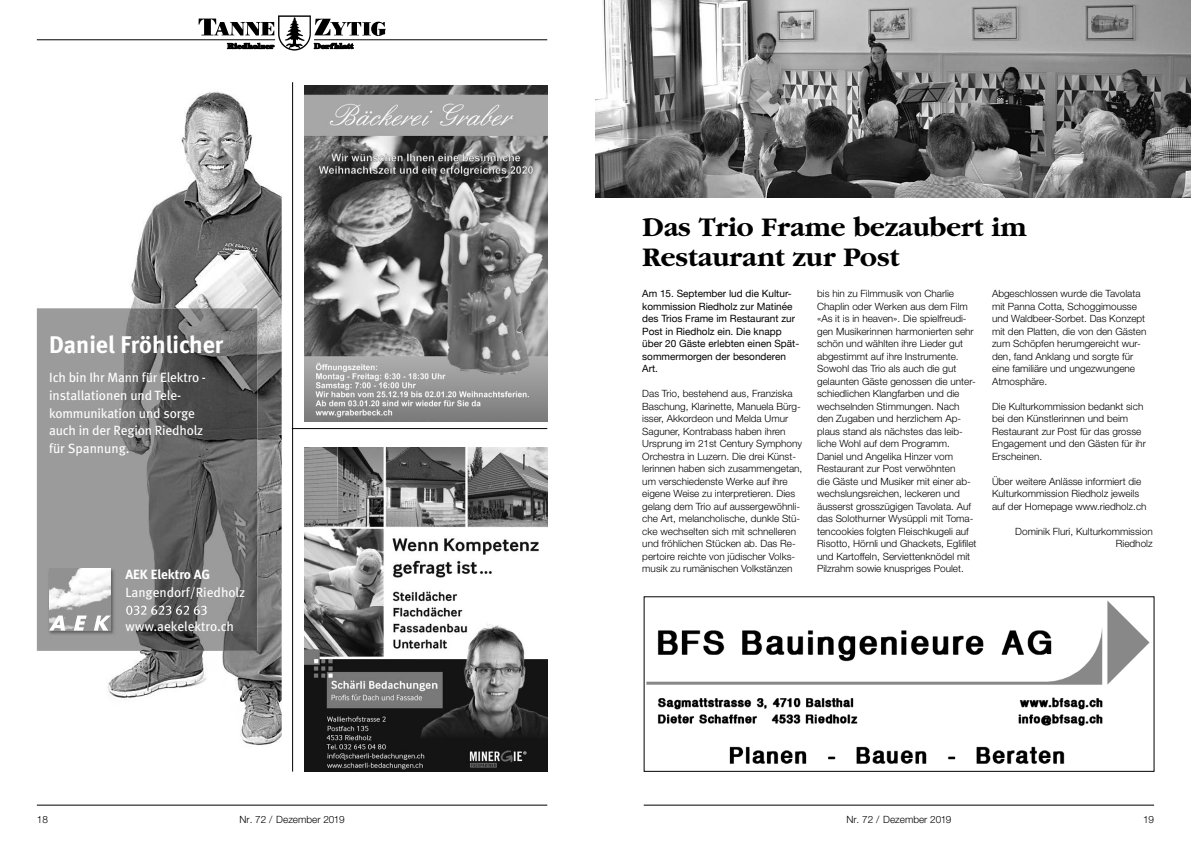
<style>
.page{position:relative;width:1191px;height:842px;background:#fff}
.page>*{position:absolute;margin:0;border:0;box-sizing:border-box;transform-origin:0 0}
.t1{font:700 28px/30px "Garamond";color:#000}
.t2{font:700 24.1px "Meta";color:#fff}
.t3{font:13.4px/17.8px "Meta";letter-spacing:-.01em;color:#fff}
.t4{font:700 13.4px "Meta";color:#fff}
.t5{font:300 10px/12.5px "Helvetica Neue";color:#000}
.t6{font:10px/12.5px "Helvetica Neue";color:#000}
</style>
<div class="page">
<svg style="left:198px;top:15px;width:188px;height:36px"></svg>
<hr style="left:37px;top:40px;width:238px;height:1px;background:#000">
<hr style="left:314px;top:40px;width:233px;height:1px;background:#000">
<hr style="left:37px;top:805px;width:510px;height:1px;background:#000">
<hr style="left:643px;top:805px;width:511px;height:1px;background:#000">
<img style="left:595px;top:0;width:596px;height:197px">
<img style="left:304px;top:448px;width:243px;height:324px">
<img style="left:304px;top:86px;width:243px;height:335px">
<hr style="left:292px;top:428px;width:255px;height:1px;background:#000">
<hr style="left:292px;top:82px;width:1px;height:690px;background:#000">
<img style="left:107px;top:91px;width:175px;height:655px">
<img style="left:37px;top:308px;width:220px;height:343px">
<img style="left:48px;top:567px;width:68px;height:68px">
<svg style="left:126px;top:605px;width:81px;height:10px"></svg>
<img style="left:49px;top:569px;width:62px;height:61px">
<svg style="left:49px;top:615px;width:16px;height:15px"></svg>
<svg style="left:74px;top:615px;width:13px;height:15px"></svg>
<svg style="left:94px;top:615px;width:17px;height:15px"></svg>
<img style="left:646px;top:600px;width:504px;height:164px">
<div style="left:644px;top:596px;width:510px;height:176px;border:1px solid #000"></div>
<h2 class="t2" style="left:49px;top:330px;width:176px">Daniel Fröhlicher</h2>
<h3 class="t3" style="left:49px;top:368px;width:158px">Ich bin Ihr Mann für Elektro - installationen und Tele&shy;kommunikation und sorge auch in der Region Riedholz für Spannung.</h3>
<h3 class="t4" style="left:125px;top:566px;width:86px">AEK Elektro AG</h3>
<h3 class="t3" style="left:125px;top:583px;width:121px">Langendorf/Riedholz</h3>
<h3 class="t3" style="left:125px;top:617px;width:110px">www.aekelektro.ch</h3>
<h1 class="t1" style="left:642px;top:213px;width:385px">Das Trio Frame bezaubert im<br>Restaurant zur Post</h1>
<p class="t6" style="left:642px;top:288px;width:158px">Am 15. September lud die Kultur&shy;kommission Riedholz zur Matinée des Trios Frame im Restaurant zur<br>Post in Riedholz ein. Die knapp über 20 Gäste erlebten einen Spät&shy;sommermorgen der besonderen<br>Art.</p>
<p class="t5" style="left:642px;top:387px;width:162px">Das Trio, bestehend aus, Franziska Baschung, Klarinette, Manuela Bürg&shy;isser, Akkordeon und Melda Umur Saguner, Kontrabass haben ihren Ursprung im 21st Century Symphony Orchestra in Luzern. Die drei Künst&shy;lerinnen haben sich zusammengetan, um verschiedenste Werke auf ihre eigene Weise zu interpretieren. Dies gelang dem Trio auf aussergewöhnli&shy;che Art, melancholische, dunkle Stü&shy;cke wechselten sich mit schnelleren und fröhlichen Stücken ab. Das Re&shy;pertoire reichte von jüdischer Volks&shy;musik zu rumänischen Volkstänzen</p>
<p class="t5" style="left:817px;top:287px;width:161px">bis hin zu Filmmusik von Charlie Chaplin oder Werken aus dem Film «As it is in heaven». Die spielfreudi&shy;gen Musikerinnen harmonierten sehr schön und wählten ihre Lieder gut abgestimmt auf ihre Instrumente.<br>Sowohl das Trio als auch die gut gelaunten Gäste genossen die unter&shy;schiedlichen Klangfarben und die wechselnden Stimmungen. Nach den Zugaben und herzlichem Ap&shy;plaus stand als nächstes das leib&shy;liche Wohl auf dem Programm.<br>Daniel und Angelika Hinzer vom Restaurant zur Post verwöhnten<br>die Gäste und Musiker mit einer ab&shy;wechslungsreichen, leckeren und äusserst grosszügigen Tavolata. Auf das Solothurner Wysüppli mit Toma&shy;tencookies folgten Fleischkugeli auf Risotto, Hörnli und Ghackets, Eglifilet und Kartoffeln, Serviettenknödel mit Pilzrahm sowie knuspriges Poulet.</p>
<p class="t5" style="left:992px;top:287px;width:156px">Abgeschlossen wurde die Tavolata mit Panna Cotta, Schoggimousse und Waldbeer-Sorbet. Das Konzept mit den Platten, die von den Gästen zum Schöpfen herumgereicht wur&shy;den, fand Anklang und sorgte für eine familiäre und ungezwungene<br>Atmosphäre.</p>
<p class="t5" style="left:992px;top:400px;width:155px">Die Kulturkommission bedankt sich bei den Künstlerinnen und beim<br>Restaurant zur Post für das grosse<br>Engagement und den Gästen für ihr<br>Erscheinen.</p>
<p class="t5" style="left:992px;top:475px;width:156px">Über weitere Anlässe informiert die<br>Kulturkommission Riedholz jeweils auf der Homepage www.riedholz.ch</p>
<p class="t5" style="left:1015px;top:525px;width:139px;text-align:right">Dominik Fluri, Kulturkommission<br>Riedholz</p>
<p class="t5" style="left:37px;top:812px;width:13px">18</p>
<p class="t5" style="left:239px;top:812px;width:107px">Nr. 72 / Dezember 2019</p>
<p class="t5" style="left:846px;top:812px;width:107px">Nr. 72 / Dezember 2019</p>
<p class="t5" style="left:1143px;top:812px;width:13px">19</p>
</div>
